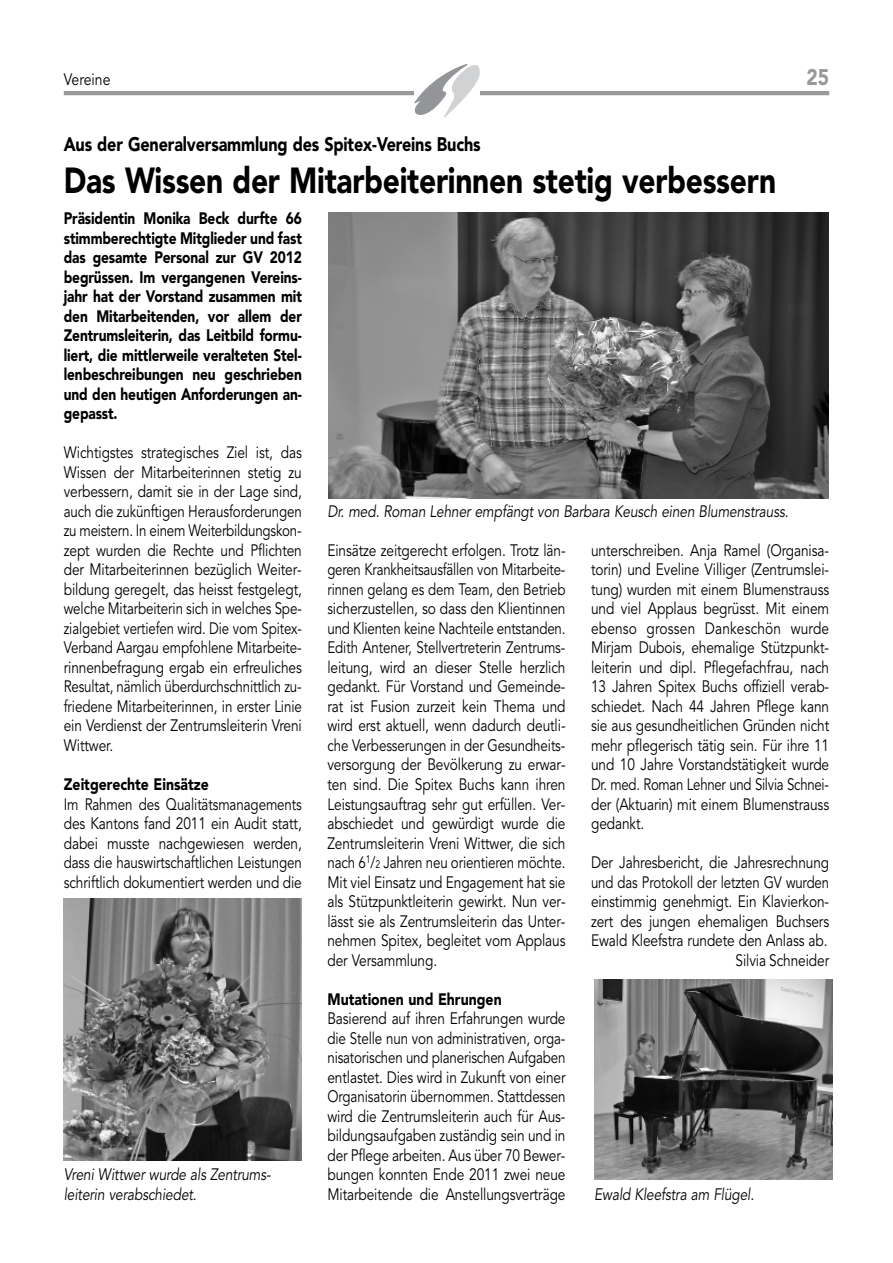
<style>
.page{position:relative;width:893px;height:1263px;background:#fff}
.page>*{position:absolute;margin:0;border:0;box-sizing:border-box;transform-origin:0 0}
.t1{font:900 36px "Avenir LT Std";letter-spacing:-.01em;color:#000;scale:.83 1}
.t2{font:900 22.5px "Avenir LT Std";color:#999;scale:.85 1}
.t3{font:900 19.5px "Avenir LT Std";letter-spacing:-.01em;color:#000;scale:.83 1}
.t4{font:16.5px/19.5px "Avenir LT Std";letter-spacing:-.01em;color:#000;text-align:justify;scale:.83 1}
.t5{font:900 16.5px/19.5px "Avenir LT Std";letter-spacing:-.01em;color:#000;text-align:justify;scale:.83 1}
.t6{font:16.5px/19.5px "Avenir LT Std";letter-spacing:-.01em;color:#000;scale:.81 1}
.t7{font:italic 16.5px/19.5px "Avenir LT Std";letter-spacing:-.01em;color:#000;scale:.83 1}
.t8{font:16.5px "Avenir LT Std";letter-spacing:-.01em;color:#000;scale:.85 1}
.s1{font-weight:900}
.s2{font-size:10.95px}
</style>
<div class="page">
<hr style="left:64px;top:91px;width:765px;height:4px;background:#999">
<svg style="left:414px;top:64px;width:65px;height:54px"></svg>
<img style="left:328px;top:213px;width:500px;height:286px">
<img style="left:64px;top:899px;width:238px;height:261px">
<img style="left:594px;top:980px;width:238px;height:199px">
<p class="t8" style="left:64px;top:72px;width:57px">Vereine</p>
<p class="t2" style="left:806px;top:68px;width:28px">25</p>
<p class="t3" style="left:64px;top:136px;width:504px">Aus der Generalversammlung des Spitex-Vereins Buchs</p>
<p class="t1" style="left:64px;top:166px;width:860px">Das Wissen der Mitarbeiterinnen stetig verbessern</p>
<p class="t5" style="left:64px;top:210px;width:288px">Präsidentin Monika Beck durfte 66 stimmberechtigte Mitglieder und fast das gesamte Personal zur GV 2012 begrüssen. Im vergangenen Vereins&shy;jahr hat der Vorstand zusammen mit den Mitarbeitenden, vor allem der Zentrumsleiterin, das Leitbild formu&shy;liert, die mittlerweile veralteten Stel&shy;lenbeschreibungen neu geschrieben und den heutigen Anforderungen an&shy;gepasst.</p>
<p class="t4" style="left:64px;top:444px;width:288px">Wichtigstes strategisches Ziel ist, das Wissen der Mitarbeiterinnen stetig zu verbessern, damit sie in der Lage sind, auch die zukünftigen Herausforderungen zu meistern. In einem Weiterbildungskon&shy;zept wurden die Rechte und Pflichten der Mitarbeiterinnen bezüglich Weiter&shy;bildung geregelt, das heisst festgelegt, welche Mitarbeiterin sich in welches Spe&shy;zialgebiet vertiefen wird. Die vom Spitex-Verband Aargau empfohlene Mitarbeite&shy;rinnenbefragung ergab ein erfreuliches Resultat, nämlich überdurchschnittlich zu&shy;friedene Mitarbeiterinnen, in erster Linie ein Verdienst der Zentrumsleiterin Vreni Wittwer.</p>
<p class="t6" style="left:64px;top:776px;width:295px"><span class="s1">Zeitgerechte Einsätze<br></span>Im Rahmen des Qualitätsmanagements des Kantons fand 2011 ein Audit statt, dabei musste nachgewiesen werden, dass die hauswirtschaftlichen Leistungen schriftlich dokumentiert werden und die</p>
<p class="t7" style="left:64px;top:1166px;width:251px">Vreni Wittwer wurde als Zentrums&shy;leiterin verabschiedet.</p>
<p class="t7" style="left:327px;top:503px;width:557px">Dr. med. Roman Lehner empfängt von Barbara Keusch einen Blumenstrauss.</p>
<p class="t4" style="left:327px;top:542px;width:288px">Einsätze zeitgerecht erfolgen. Trotz län&shy;geren Krankheitsausfällen von Mitarbeite&shy;rinnen gelang es dem Team, den Betrieb sicherzustellen, so dass den Klientinnen und Klienten keine Nachteile entstanden.<br>Edith Antener, Stellvertreterin Zentrums&shy;leitung, wird an dieser Stelle herzlich gedankt. Für Vorstand und Gemeinde&shy;rat ist Fusion zurzeit kein Thema und wird erst aktuell, wenn dadurch deutli&shy;che Verbesserungen in der Gesundheits&shy;versorgung der Bevölkerung zu erwar&shy;ten sind. Die Spitex Buchs kann ihren Leistungsauftrag sehr gut erfüllen. Ver&shy;abschiedet und gewürdigt wurde die Zentrumsleiterin Vreni Wittwer, die sich nach 6<sup>1</sup>/<span class="s2">2</span> Jahren neu orientieren möchte.<br>Mit viel Einsatz und Engagement hat sie als Stützpunktleiterin gewirkt. Nun ver&shy;lässt sie als Zentrumsleiterin das Unter&shy;nehmen Spitex, begleitet vom Applaus der Versammlung.</p>
<p class="t4" style="left:327px;top:990px;width:288px;text-align:left"><span class="s1">Mutationen und Ehrungen<br></span>Basierend auf ihren Erfahrungen wurde die Stelle nun von administrativen, orga&shy;nisatorischen und planerischen Aufgaben entlastet. Dies wird in Zukunft von einer Organisatorin übernommen. Stattdessen wird die Zentrumsleiterin auch für Aus&shy;bildungsaufgaben zuständig sein und in der Pflege arbeiten. Aus über 70 Bewer&shy;bungen konnten Ende 2011 zwei neue Mitarbeitende die Anstellungsverträge</p>
<p class="t4" style="left:591px;top:542px;width:288px">unterschreiben. Anja Ramel (Organisa&shy;torin) und Eveline Villiger (Zentrumslei&shy;tung) wurden mit einem Blumenstrauss und viel Applaus begrüsst. Mit einem ebenso grossen Dankeschön wurde Mirjam Dubois, ehemalige Stützpunkt&shy;leiterin und dipl. Pflegefachfrau, nach 13 Jahren Spitex Buchs offiziell verab&shy;schiedet. Nach 44 Jahren Pflege kann sie aus gesundheitlichen Gründen nicht mehr pflegerisch tätig sein. Für ihre 11 und 10 Jahre Vorstandstätigkeit wurde Dr. med. Roman Lehner und Silvia Schnei&shy;der (Aktuarin) mit einem Blumenstrauss gedankt.</p>
<p class="t4" style="left:591px;top:854px;width:288px;text-align:right">Der Jahresbericht, die Jahresrechnung und das Protokoll der letzten GV wurden einstimmig genehmigt. Ein Klavierkon&shy;zert des jungen ehemaligen Buchsers Ewald Kleefstra rundete den Anlass ab.<br>Silvia Schneider</p>
<p class="t7" style="left:594px;top:1185px;width:194px">Ewald Kleefstra am Flügel.</p>
</div>
